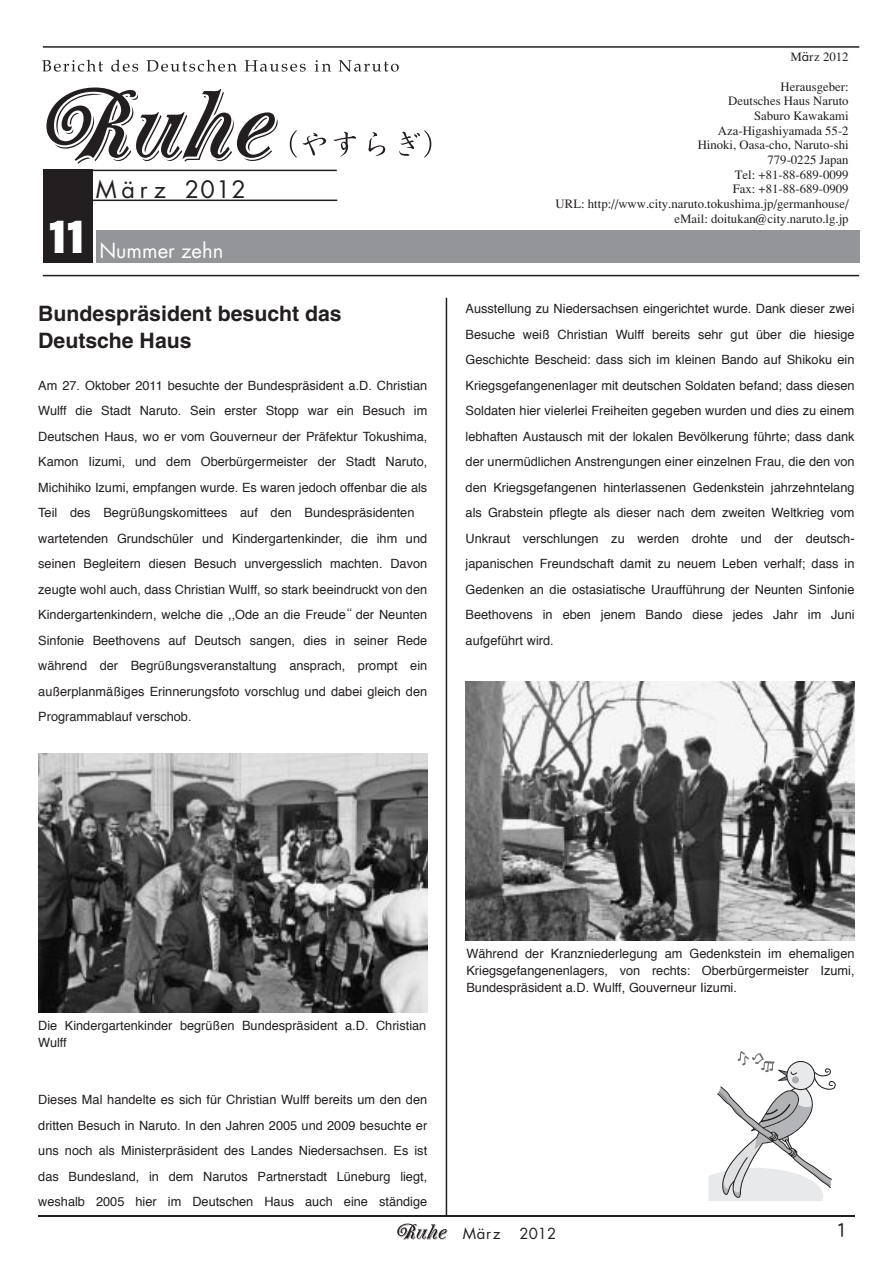
<style>
.page{position:relative;width:894px;height:1263px;background:#fff}
.page>*{position:absolute;margin:0;border:0;box-sizing:border-box;transform-origin:0 0}
.t1{font:45.75px "DFP Gothic CID UB";color:#fff}
.t2{font:23.4px "Futura";letter-spacing:.05em;color:#231f20}
.t3{font:700 21.3px/26.5px "Helvetica";color:#231f20}
.t4{font:20.25px "Futura";color:#fff}
.t5{font:19.2px "DFPHS Gothic CID W5";color:#231f20}
.t6{font:14.85px "Futura";letter-spacing:.025em;color:#231f20}
.t7{font:12.75px/25.5px "Helvetica";color:#231f20;text-align:justify}
.t8{font:300 12.75px/14.7px "Ryumin";color:#231f20;text-align:right}
.s1{font-family:"DFPHS Gothic CID W3"}
.s2{font-family:"Futura";font-weight:400}
</style>
<div class="page">
<hr style="left:43px;top:46px;width:816px;height:2px;background:#231f20">
<hr style="left:92px;top:170px;width:245px;height:1px;background:#231f20">
<hr style="left:43px;top:275px;width:816px;height:1px;background:#231f20">
<div style="left:43px;top:170px;width:49px;height:93px;background:#231f20"></div>
<hr style="left:92px;top:200px;width:245px;height:1px;background:#231f20">
<div style="left:96px;top:230px;width:763px;height:33px;background:#939598"></div>
<svg style="left:46px;top:88px;width:232px;height:76px"></svg>
<svg style="left:290px;top:130px;width:36px;height:28px"></svg>
<svg style="left:333px;top:132px;width:23px;height:25px"></svg>
<svg style="left:368px;top:132px;width:17px;height:24px"></svg>
<svg style="left:399px;top:130px;width:32px;height:28px"></svg>
<svg style="left:42px;top:60px;width:61px;height:12px"></svg>
<svg style="left:111px;top:60px;width:27px;height:12px"></svg>
<svg style="left:147px;top:60px;width:90px;height:12px"></svg>
<svg style="left:245px;top:60px;width:61px;height:12px"></svg>
<svg style="left:339px;top:60px;width:60px;height:12px"></svg>
<svg style="left:315px;top:60px;width:16px;height:12px"></svg>
<svg style="left:397px;top:1224px;width:50px;height:16px"></svg>
<hr style="left:446px;top:298px;width:1px;height:918px;background:#231f20">
<hr style="left:38px;top:1215px;width:817px;height:2px;background:#231f20">
<img style="left:38px;top:753px;width:389px;height:260px">
<img style="left:466px;top:681px;width:389px;height:259px">
<svg style="left:708px;top:1051px;width:128px;height:150px"></svg>
<h1 class="t1" style="left:50px;top:218px;width:47px">11</h1>
<h2 class="t2" style="left:96px;top:179px;width:152px">Mär z 2012</h2>
<h3 class="t4" style="left:99px;top:242px;width:125px">Nummer zehn</h3>
<h3 class="t3" style="left:38px;top:302px;width:305px">Bundespräsident besucht das<br>Deutsche Haus</h3>
<p class="t7" style="left:38px;top:374px;width:391px;text-align:left">Am 27. Oktober 2011 besuchte der Bundespräsident a.D. Christian Wulff die Stadt Naruto. Sein erster Stopp war ein Besuch im Deutschen Haus, wo er vom Gouverneur der Präfektur Tokushima, Kamon Iizumi, und dem Oberbürgermeister der Stadt Naruto, Michihiko Izumi, empfangen wurde. Es waren jedoch offenbar die als Teil des Begrüßungskomittees auf den Bundespräsidenten wartetenden Grundschüler und Kindergartenkinder, die ihm und seinen Begleitern diesen Besuch unvergesslich machten. Davon zeugte wohl auch, dass Christian Wulff, so stark beeindruckt von den Kindergartenkindern, welche die ,,Ode an die Freude <span class="s1">“</span> der Neunten Sinfonie Beethovens auf Deutsch sangen, dies in seiner Rede während der Begrüßungsveranstaltung ansprach, prompt ein außerplanmäßiges Erinnerungsfoto vorschlug und dabei gleich den Programmablauf verschob.</p>
<p class="t8" style="left:791px;top:51px;width:60px">M<span class="s2">ä</span>rz 2012</p>
<p class="t8" style="left:556px;top:80px;width:295px">Herausgeber:<br>Deutsches Haus Naruto<br>Saburo Kawakami<br>Aza-Higashiyamada 55-2<br>Hinoki, Oasa-cho, Naruto-shi<br>779-0225 Japan<br>Tel: +81-88-689-0099<br>Fax: +81-88-689-0909<br>URL: http://www.city.naruto.tokushima.jp/germanhouse/ eMail: doitukan@city.naruto.lg.jp</p>
<p class="t7" style="left:466px;top:297px;width:391px">Ausstellung zu Niedersachsen eingerichtet wurde. Dank dieser zwei Besuche weiß Christian Wulff bereits sehr gut über die hiesige Geschichte Bescheid: dass sich im kleinen Bando auf Shikoku ein Kriegsgefangenenlager mit deutschen Soldaten befand; dass diesen Soldaten hier vielerlei Freiheiten gegeben wurden und dies zu einem lebhaften Austausch mit der lokalen Bevölkerung führte; dass dank der unermüdlichen Anstrengungen einer einzelnen Frau, die den von den Kriegsgefangenen hinterlassenen Gedenkstein jahrzehntelang als Grabstein pflegte als dieser nach dem zweiten Weltkrieg vom Unkraut verschlungen zu werden drohte und der deutsch&shy;japanischen Freundschaft damit zu neuem Leben verhalf; dass in Gedenken an die ostasiatische Uraufführung der Neunten Sinfonie Beethovens in eben jenem Bando diese jedes Jahr im Juni aufgeführt wird.</p>
<p class="t7" style="left:38px;top:1018px;width:390px;line-height:17px">Die Kindergartenkinder begrüßen Bundespräsident a.D. Christian<br>Wulff</p>
<p class="t7" style="left:38px;top:1088px;width:391px">Dieses Mal handelte es sich für Christian Wulff bereits um den den dritten Besuch in Naruto. In den Jahren 2005 und 2009 besuchte er uns noch als Ministerpräsident des Landes Niedersachsen. Es ist das Bundesland, in dem Narutos Partnerstadt Lüneburg liegt, weshalb 2005 hier im Deutschen Haus auch eine ständige</p>
<p class="t7" style="left:466px;top:946px;width:390px;line-height:17px">Während der Kranzniederlegung am Gedenkstein im ehemaligen Kriegsgefangenenlagers, von rechts: Oberbürgermeister Izumi, Bundespräsident a.D. Wulff, Gouverneur Iizumi.</p>
<p class="t6" style="left:463px;top:1227px;width:39px">März</p>
<p class="t6" style="left:520px;top:1227px;width:38px">2012</p>
<h3 class="t5" style="left:835px;top:1223px;width:12px">1</h3>
</div>
